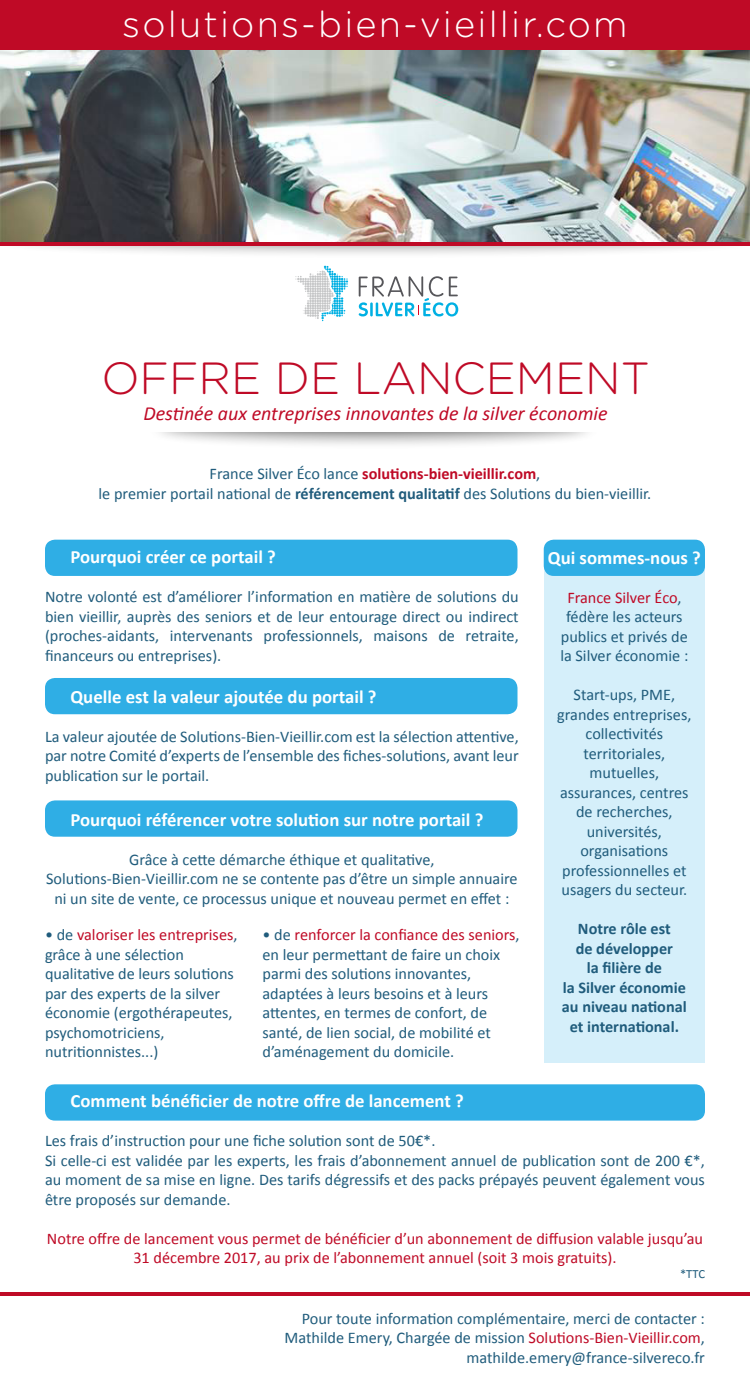
<style>
.page{position:relative;width:750px;height:1382px;background:#fff}
.page>*{position:absolute;margin:0;border:0;box-sizing:border-box;transform-origin:0 0}
.t1{font:300 45px "Gotham Rounded";color:#bf0a26}
.t2{font:300 36.25px "Gotham Rounded";letter-spacing:.06em;color:#fff}
.t3{font:italic 20px "Calibri";color:#bf0a26}
.t4{font:700 18.75px "Calibri";color:#fff}
.t5{font:16.25px/19.5px "Calibri";color:#205c7c;text-align:center}
.t6{font:16.25px/19.5px "Calibri";color:#bf0a26;text-align:center}
.t7{font:700 16.25px/19.5px "Calibri";color:#205c7c;text-align:center}
.t8{font:700 16.25px "Calibri";color:#bf0a26}
.t9{font:12.5px "Calibri";color:#205c7c}
.s1{font-weight:400;color:#205c7c}
.s2{font-weight:700}
.s3{color:#bf0a26}
</style>
<div class="page">
<div style="left:0;top:198px;width:750px;height:61px;background:#000;opacity:.75"></div>
<div style="left:0;top:0;width:750px;height:52px;background:#bf0a26"></div>
<img style="left:0;top:51px;width:750px;height:191px">
<hr style="left:0;top:242px;width:750px;height:4px;background:#bf0a26">
<hr style="left:0;top:1292px;width:750px;height:3px;background:#bf0a26">
<div style="left:147px;top:393px;width:454px;height:56px;background:#000;opacity:.75"></div>
<div style="left:46px;top:360px;width:659px;height:72px;background:#fff"></div>
<div style="left:45px;top:539px;width:473px;height:37px;background:#2faee5;border-radius:10px"></div>
<div style="left:45px;top:800px;width:473px;height:36px;background:#2faee5;border-radius:10px"></div>
<div style="left:45px;top:678px;width:473px;height:36px;background:#2faee5;border-radius:10px"></div>
<div style="left:45px;top:1084px;width:660px;height:36px;background:#2faee5;border-radius:10px"></div>
<svg style="left:295px;top:266px;width:53px;height:55px"></svg>
<svg style="left:359px;top:276px;width:99px;height:40px"></svg>
<div style="left:544px;top:559px;width:161px;height:503px;background:#d5effa"></div>
<div style="left:544px;top:539px;width:161px;height:37px;background:#2faee5;border-radius:10px"></div>
<p class="t2" style="left:122px;top:0;width:507px">solutions-bien-vieillir.com</p>
<p class="t1" style="left:101px;top:347px;width:550px">OFFRE DE LANCEMENT</p>
<p class="t3" style="left:143px;top:400px;width:466px">Destinée aux entreprises innovantes de la silver économie</p>
<p class="t8" style="left:210px;top:463px;width:332px"><span class="s1">France Silver Éco lance</span> solutions-bien-vieillir.com<span class="s1">,</span></p>
<p class="t5" style="left:99px;top:484px;width:554px">le premier portail national de <span class="s2">référencement qualitatif</span> des Solutions du bien-vieillir.</p>
<p class="t4" style="left:70px;top:545px;width:207px">Pourquoi créer ce portail ?</p>
<p class="t5" style="left:45px;top:587px;width:475px;text-align:justify">Notre volonté est d’améliorer l’information en matière de solutions du bien vieillir, auprès des seniors et de leur entourage direct ou indirect (proches-aidants, intervenants professionnels, maisons de retraite, financeurs ou entreprises).</p>
<p class="t4" style="left:70px;top:684px;width:308px">Quelle est la valeur ajoutée du portail ?</p>
<p class="t5" style="left:45px;top:726px;width:475px;text-align:justify">La valeur ajoutée de Solutions-Bien-Vieillir.com est la sélection attentive, par notre Comité d’experts de l’ensemble des fiches-solutions, avant leur publication sur le portail.</p>
<p class="t4" style="left:70px;top:807px;width:414px">Pourquoi référencer votre solution sur notre portail ?</p>
<p class="t5" style="left:129px;top:849px;width:307px">Grâce à cette démarche éthique et qualitative,</p>
<p class="t5" style="left:46px;top:869px;width:473px">Solutions-Bien-Vieillir.com ne se contente pas d’être un simple annuaire ni un site de vente, ce processus unique et nouveau permet en effet :</p>
<p class="t5" style="left:45px;top:925px;width:194px;text-align:left">• de <span class="s3">valoriser les entreprises</span>, grâce à une sélection qualitative de leurs solutions par des experts de la silver économie (ergothérapeutes, psychomotriciens, nutritionnistes...)</p>
<p class="t5" style="left:262px;top:925px;width:259px;text-align:left">• de <span class="s3">renforcer la confiance des seniors</span>, en leur permettant de faire un choix parmi des solutions innovantes, adaptées à leurs besoins et à leurs attentes, en termes de confort, de santé, de lien social, de mobilité et d’aménagement du domicile.</p>
<p class="t4" style="left:548px;top:545px;width:155px">Qui sommes-nous ?</p>
<p class="t5" style="left:560px;top:587px;width:130px"><span class="s3">France Silver Éco</span>, fédère les acteurs publics et privés de la Silver économie :</p>
<p class="t5" style="left:557px;top:685px;width:136px">Start-ups, PME, grandes entreprises, collectivités territoriales, mutuelles, assurances, centres de recherches, universités, organisations professionnelles et usagers du secteur.</p>
<p class="t7" style="left:562px;top:919px;width:126px">Notre rôle est<br>de développer<br>la filière de<br>la Silver économie au niveau national et international.</p>
<p class="t4" style="left:70px;top:1088px;width:395px">Comment bénéficier de notre offre de lancement ?</p>
<p class="t5" style="left:45px;top:1130px;width:392px">Les frais d’instruction pour une fiche solution sont de 50€*.</p>
<p class="t5" style="left:45px;top:1150px;width:662px;text-align:justify">Si celle-ci est validée par les experts, les frais d’abonnement annuel de publication sont de 200 €*, au moment de sa mise en ligne. Des tarifs dégressifs et des packs prépayés peuvent également vous être proposés sur demande.</p>
<p class="t6" style="left:47px;top:1228px;width:658px">Notre offre de lancement vous permet de bénéficier d’un abonnement de diffusion valable jusqu’au<br>31 décembre 2017, au prix de l’abonnement annuel (soit 3 mois gratuits).</p>
<p class="t9" style="left:680px;top:1266px;width:26px">*TTC</p>
<p class="t5" style="left:302px;top:1308px;width:405px">Pour toute information complémentaire, merci de contacter :</p>
<p class="t5" style="left:285px;top:1327px;width:422px">Mathilde Emery, Chargée de mission <span class="s3">Solutions-Bien-Vieillir.com</span>,</p>
<p class="t5" style="left:467px;top:1347px;width:240px">mathilde.emery@france-silvereco.fr</p>
</div>
